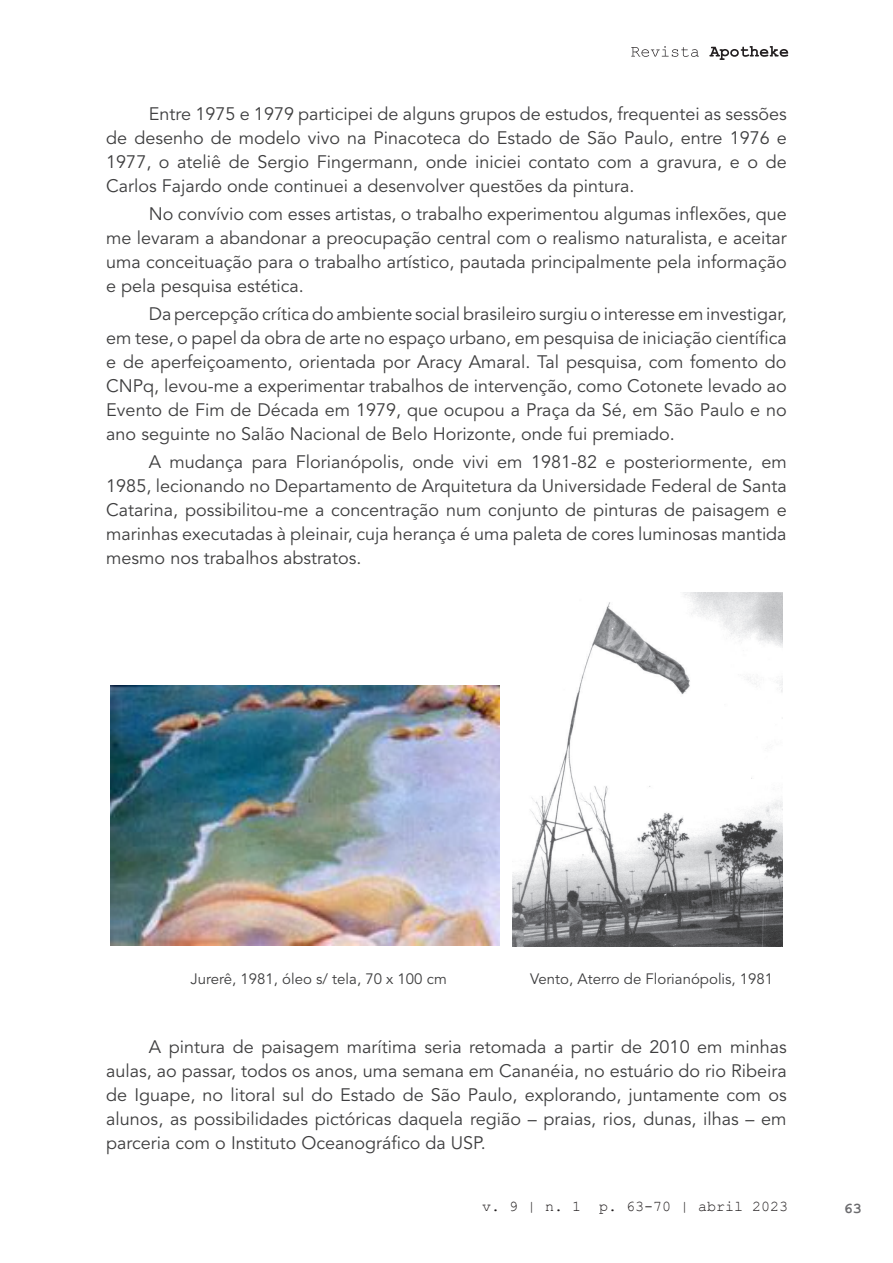
<style>
.page{position:relative;width:893px;height:1263px;background:#fff}
.page>*{position:absolute;margin:0;border:0;box-sizing:border-box;transform-origin:0 0}
.Corpo_Texto{font:18px/24px "Avenir LT Std";color:#3e3e3f;text-align:justify}
.Legenda_Foto{font:15px "Avenir LT Std";color:#3e3e3f}
.t1{font:15px "Courier New";color:#231f20}
.t2{font:700 15px "Courier New";color:#6b6b6e}
</style>
<div class="page">
<svg style="left:631px;top:46px;width:68px;height:11px"></svg>
<svg style="left:709px;top:46px;width:79px;height:14px"></svg>
<img style="left:111px;top:685px;width:388px;height:260px">
<img style="left:513px;top:592px;width:269px;height:354px">
<p class="Corpo_Texto" style="left:106px;top:102px;width:682px;text-indent:43px">Entre 1975 e 1979 participei de alguns grupos de estudos, frequentei as sessões de desenho de modelo vivo na Pinacoteca do Estado de São Paulo, entre 1976 e 1977, o ateliê de Sergio Fingermann, onde iniciei contato com a gravura, e o de Carlos Fajardo onde continuei a desenvolver questões da pintura.</p>
<p class="Corpo_Texto" style="left:106px;top:202px;width:682px;text-indent:43px">No convívio com esses artistas, o trabalho experimentou algumas inflexões, que me levaram a abandonar a preocupação central com o realismo naturalista, e aceitar uma conceituação para o trabalho artístico, pautada principalmente pela informação e pela pesquisa estética.</p>
<p class="Corpo_Texto" style="left:106px;top:302px;width:682px;text-indent:43px">Da percepção crítica do ambiente social brasileiro surgiu o interesse em investigar, em tese, o papel da obra de arte no espaço urbano, em pesquisa de iniciação científica e de aperfeiçoamento, orientada por Aracy Amaral. Tal pesquisa, com fomento do CNPq, levou-me a experimentar trabalhos de intervenção, como Cotonete levado ao Evento de Fim de Década em 1979, que ocupou a Praça da Sé, em São Paulo e no ano seguinte no Salão Nacional de Belo Horizonte, onde fui premiado.</p>
<p class="Corpo_Texto" style="left:106px;top:451px;width:682px;text-indent:43px">A mudança para Florianópolis, onde vivi em 1981-82 e posteriormente, em 1985, lecionando no Departamento de Arquitetura da Universidade Federal de Santa Catarina, possibilitou-me a concentração num conjunto de pinturas de paisagem e marinhas executadas à pleinair, cuja herança é uma paleta de cores luminosas mantida mesmo nos trabalhos abstratos.</p>
<p class="Legenda_Foto" style="left:191px;top:970px;width:258px">Jurerê, 1981, óleo s/ tela, 70 x 100 cm</p>
<p class="Legenda_Foto" style="left:530px;top:970px;width:245px">Vento, Aterro de Florianópolis, 1981</p>
<p class="Corpo_Texto" style="left:106px;top:1035px;width:682px;text-indent:43px">A pintura de paisagem marítima seria retomada a partir de 2010 em minhas aulas, ao passar, todos os anos, uma semana em Cananéia, no estuário do rio Ribeira de Iguape, no litoral sul do Estado de São Paulo, explorando, juntamente com os alunos, as possibilidades pictóricas daquela região – praias, rios, dunas, ilhas – em parceria com o Instituto Oceanográfico da USP.</p>
<p class="t1" style="left:482px;top:1197px;width:308px">v. 9 | n. 1 p. 63-70 | abril 2023</p>
<p class="t2" style="left:844px;top:1199px;width:19px">63</p>
</div>
